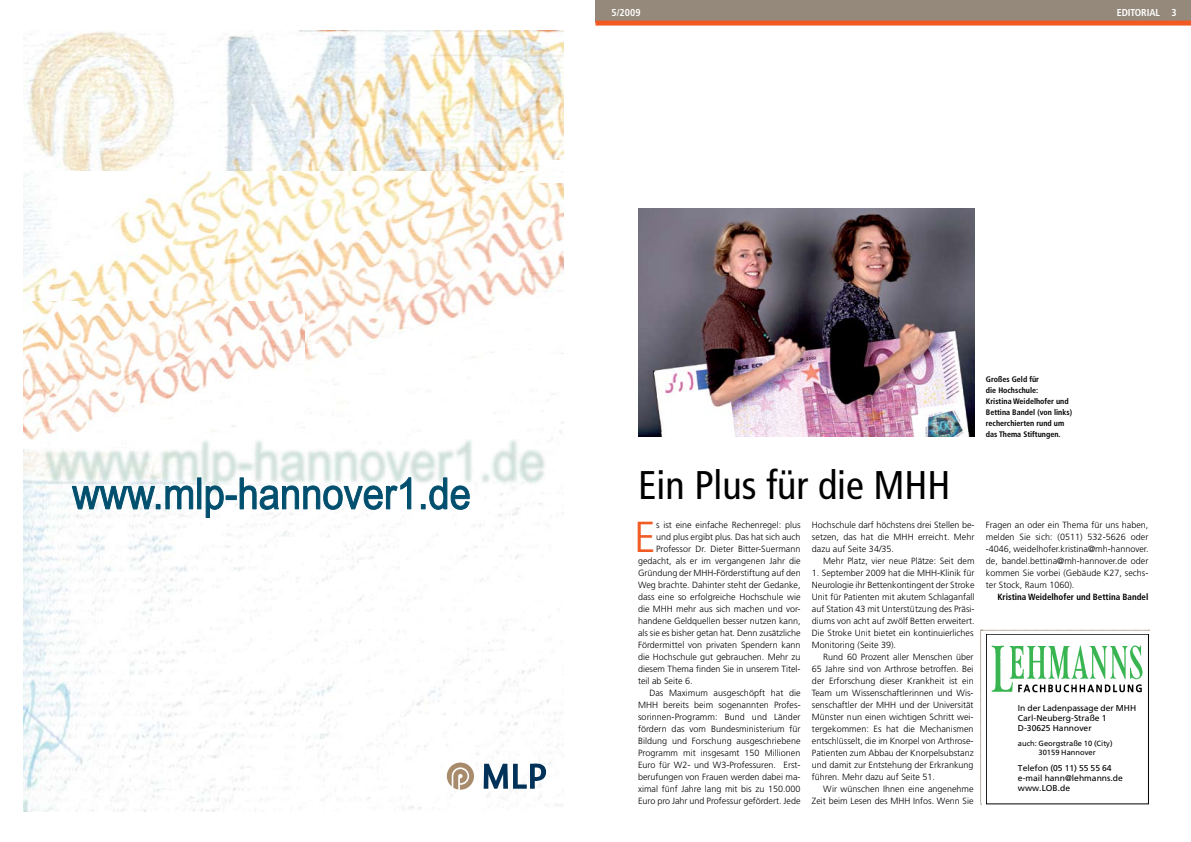
<style>
.page{position:relative;width:1191px;height:842px;background:#fff}
.page>*{position:absolute;margin:0;border:0;box-sizing:border-box;transform-origin:0 0}
.t1{font:300 43.4px "Frutiger";color:#f15a22}
.t2{font:condensed 40px "Frutiger";color:#000}
.t3{font:700 condensed 10px "Frutiger";letter-spacing:-.01em;color:#fff}
.t4{font:300 9px/12px "Frutiger";color:#000;text-align:justify}
.t5{font:700 condensed 9px "Frutiger";color:#000}
.t6{font:8.5px/10px "Frutiger Roman OV QGWCPB";color:#000}
.t7{font:700 condensed 8px/11px "Frutiger";color:#000}
.t8{font:7.5px/9px "Frutiger Roman OV QGWCPB";color:#000;text-align:center}
</style>
<div class="page">
<div style="left:595px;top:0;width:596px;height:23px;background:#94897b"></div>
<div style="left:595px;top:21px;width:596px;height:5px;background:#f15a22"></div>
<img style="left:23px;top:31px;width:540px;height:330px">
<img style="left:23px;top:449px;width:106px;height:362px">
<img style="left:129px;top:384px;width:434px;height:427px">
<img style="left:541px;top:160px;width:22px;height:23px">
<img style="left:23px;top:302px;width:282px;height:138px">
<img style="left:42px;top:437px;width:87px;height:59px">
<img style="left:129px;top:437px;width:418px;height:59px">
<img style="left:46px;top:437px;width:253px;height:11px">
<svg style="left:71px;top:477px;width:399px;height:41px"></svg>
<svg style="left:447px;top:762px;width:27px;height:28px"></svg>
<svg style="left:483px;top:763px;width:63px;height:26px"></svg>
<img style="left:638px;top:209px;width:336px;height:228px">
<svg style="left:980px;top:630px;width:169px;height:175px"></svg>
<p class="t3" style="left:611px;top:6px;width:31px">5/2009</p>
<p class="t3" style="left:1116px;top:6px;width:62px">Editorial 3</p>
<p class="t7" style="left:986px;top:373px;width:88px">Großes Geld für<br>die Hochschule:<br>Kristina Weidelhofer und<br>Bettina Bandel (von links) recherchierten rund um das Thema Stiftungen.</p>
<h2 class="t2" style="left:638px;top:462px;width:314px">Ein Plus für die MHH</h2>
<h1 class="t1" style="left:634px;top:512px;width:23px">E</h1>
<p class="t4" style="left:656px;top:519px;width:146px">s ist eine einfache Rechenregel: plus</p>
<p class="t4" style="left:656px;top:531px;width:146px">und plus ergibt plus. Das hat sich auch</p>
<p class="t4" style="left:656px;top:543px;width:146px">Professor Dr. Dieter Bitter-Suermann</p>
<p class="t4" style="left:638px;top:555px;width:164px">gedacht, als er im vergangenen Jahr die</p>
<p class="t4" style="left:638px;top:567px;width:164px">Gründung der MHH-Förderstiftung auf den</p>
<p class="t4" style="left:638px;top:579px;width:164px">Weg brachte. Dahinter steht der Gedanke,</p>
<p class="t4" style="left:638px;top:591px;width:164px">dass eine so erfolgreiche Hochschule wie</p>
<p class="t4" style="left:638px;top:603px;width:164px">die MHH mehr aus sich machen und vor-</p>
<p class="t4" style="left:638px;top:615px;width:164px">handene Geldquellen besser nutzen kann,</p>
<p class="t4" style="left:638px;top:627px;width:164px">als sie es bisher getan hat. Denn zusätzliche</p>
<p class="t4" style="left:638px;top:639px;width:164px">Fördermittel von privaten Spendern kann</p>
<p class="t4" style="left:638px;top:651px;width:164px">die Hochschule gut gebrauchen. Mehr zu</p>
<p class="t4" style="left:638px;top:663px;width:164px">diesem Thema finden Sie in unserem Titel-</p>
<p class="t4" style="left:638px;top:675px;width:56px">teil ab Seite 6.</p>
<p class="t4" style="left:649px;top:687px;width:153px">Das Maximum ausgeschöpft hat die</p>
<p class="t4" style="left:638px;top:699px;width:164px">MHH bereits beim sogenannten Profes-</p>
<p class="t4" style="left:638px;top:711px;width:164px">sorinnen-Programm: Bund und Länder</p>
<p class="t4" style="left:638px;top:723px;width:164px">fördern das vom Bundesministerium für</p>
<p class="t4" style="left:638px;top:735px;width:164px">Bildung und Forschung ausgeschriebene</p>
<p class="t4" style="left:638px;top:747px;width:164px">Programm mit insgesamt 150 Millionen</p>
<p class="t4" style="left:638px;top:759px;width:164px">Euro für W2- und W3-Professuren. Erst-</p>
<p class="t4" style="left:638px;top:771px;width:164px">berufungen von Frauen werden dabei ma-</p>
<p class="t4" style="left:638px;top:783px;width:164px">ximal fünf Jahre lang mit bis zu 150.000</p>
<p class="t4" style="left:638px;top:795px;width:164px">Euro pro Jahr und Professur gefördert. Jede</p>
<p class="t4" style="left:812px;top:519px;width:164px">Hochschule darf höchstens drei Stellen be&shy;setzen, das hat die MHH erreicht. Mehr dazu auf Seite 34/35.</p>
<p class="t4" style="left:823px;top:555px;width:153px">Mehr Platz, vier neue Plätze: Seit dem</p>
<p class="t4" style="left:812px;top:567px;width:164px">1. September 2009 hat die MHH-Klinik für Neurologie ihr Bettenkontingent der Stroke Unit für Patienten mit akutem Schlaganfall auf Station 43 mit Unterstützung des Präsi&shy;diums von acht auf zwölf Betten erweitert.<br>Die Stroke Unit bietet ein kontinuierliches Monitoring (Seite 39).</p>
<p class="t4" style="left:812px;top:651px;width:163px;text-indent:11px">Rund 60 Prozent aller Menschen über 65 Jahre sind von Arthrose betroffen. Bei der Erforschung dieser Krankheit ist ein Team um Wissenschaftlerinnen und Wis&shy;senschaftler der MHH und der Universität Münster nun einen wichtigen Schritt wei&shy;tergekommen: Es hat die Mechanismen entschlüsselt, die im Knorpel von Arthrose-Patienten zum Abbau der Knorpelsubstanz und damit zur Entstehung der Erkrankung führen. Mehr dazu auf Seite 51.</p>
<p class="t4" style="left:812px;top:783px;width:163px;text-align:right">Wir wünschen Ihnen eine angenehme<br>Zeit beim Lesen des MHH Infos. Wenn Sie</p>
<p class="t4" style="left:986px;top:519px;width:164px">Fragen an oder ein Thema für uns haben, melden Sie sich: (0511) 532-5626 oder -4046, weidelhofer.kristina@mh-hannover. de, bandel.bettina@mh-hannover.de oder kommen Sie vorbei (Gebäude K27, sechs&shy;ter Stock, Raum 1060).</p>
<p class="t5" style="left:997px;top:591px;width:153px">Kristina Weidelhofer und Bettina Bandel</p>
<p class="t6" style="left:1018px;top:703px;width:120px">In der Ladenpassage der MHH<br>Carl-Neuberg-Straße 1<br>D-30625 Hannover</p>
<p class="t8" style="left:1018px;top:739px;width:96px">auch: Georgstraße 10 (City)<br>30159 Hannover</p>
<p class="t6" style="left:1018px;top:763px;width:106px">Telefon (05 11) 55 55 64 e-mail hann@lehmanns.de www.LOB.de</p>
</div>
